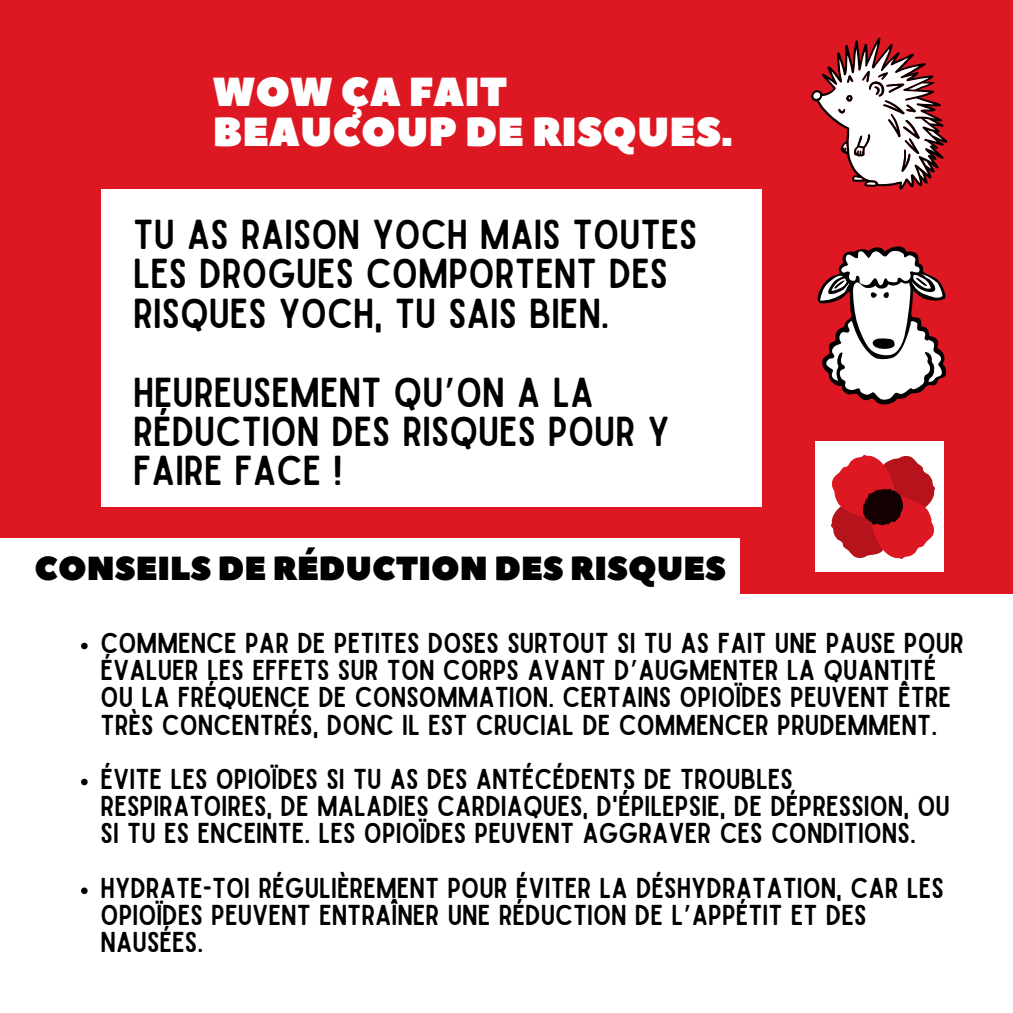
<style>
.page{position:relative;width:1013px;height:1013px;background:#fff}
.page>*{position:absolute;margin:0;border:0;box-sizing:border-box;transform-origin:0 0}
.t1{font:40.5px/40.2px "Peace Sans";color:#fff}
.t2{font:40px/39.4px "Sailors";color:#000}
.t3{font:33.25px "Peace Sans";color:#000}
.t4{font:27.5px/27.2px "Sailors";color:#000}
.s1{font-family:"Noto Sans Gurmukhi"}
</style>
<div class="page">
<div style="left:0;top:0;width:1012px;height:1012px;background:#de1822"></div>
<svg style="left:811px;top:38px;width:136px;height:152px"></svg>
<svg style="left:817px;top:246px;width:129px;height:159px"></svg>
<div style="left:101px;top:189px;width:660px;height:317px;background:#fff"></div>
<div style="left:0;top:594px;width:1012px;height:418px;background:#fff"></div>
<svg style="left:81px;top:642px;width:7px;height:7px"></svg>
<svg style="left:81px;top:778px;width:7px;height:7px"></svg>
<svg style="left:81px;top:887px;width:7px;height:7px"></svg>
<div style="left:0;top:538px;width:739px;height:67px;background:#fff"></div>
<div style="left:815px;top:441px;width:128px;height:131px;background:#fff"></div>
<svg style="left:831px;top:455px;width:104px;height:104px"></svg>
<p class="t1" style="left:213px;top:73px;width:521px">WOW ÇA FAIT<br>BEAUCOUP DE RISQUES.</p>
<h1 class="t2" style="left:133px;top:216px;width:566px">TU AS RAISON YOCH MAIS TOUTES<br>LES DR0GUES COMPORTENT DES<br>RISQUES YOCH, TU SAIS BIEN.</h1>
<p class="t2" style="left:133px;top:374px;width:538px">HEUREUSEMENT QU<span class="s1">’</span>ON A LA<br>RÉDUCTION DES RISQUES POUR Y<br>FAIRE FACE !</p>
<h2 class="t3" style="left:35px;top:546px;width:692px">CONSEILS DE RÉDUCTION DES RISQUES</h2>
<h1 class="t4" style="left:101px;top:630px;width:865px">COMMENCE PAR DE PETITES DOSES SURTOUT SI TU AS FAIT UNE PAUSE POUR ÉVALUER LES EFFETS SUR TON CORPS AVANT D<span class="s1">’</span>AUGMENTER LA QUANTITÉ OU LA FRÉQUENCE DE CONSOMMATION. CERTAINS OPIOÏDES PEUVENT ÊTRE TRÈS CONCENTRÉS, DONC IL EST CRUCIAL DE COMMENCER PRUDEMMENT.</h1>
<p class="t4" style="left:101px;top:766px;width:850px">ÉVITE LES OPIOÏDES SI TU AS DES ANTÉCÉDENTS DE TROUBLES<br>RESPIRATOIRES, DE MALADIES CARDIAQUES, D'ÉPILEPSIE, DE DÉPRESSION, OU<br>SI TU ES ENCEINTE. LES OPIOÏDES PEUVENT AGGRAVER CES CONDITIONS.</p>
<h1 class="t4" style="left:101px;top:875px;width:844px">HYDRATE-TOI RÉGULIÈREMENT POUR ÉVITER LA DÉSHYDRATATION, CAR LES<br>OPIOÏDES PEUVENT ENTRAÎNER UNE RÉDUCTION DE L<span class="s1">’</span>APPÉTIT ET DES<br>NAUSÉES.</h1>
</div>
